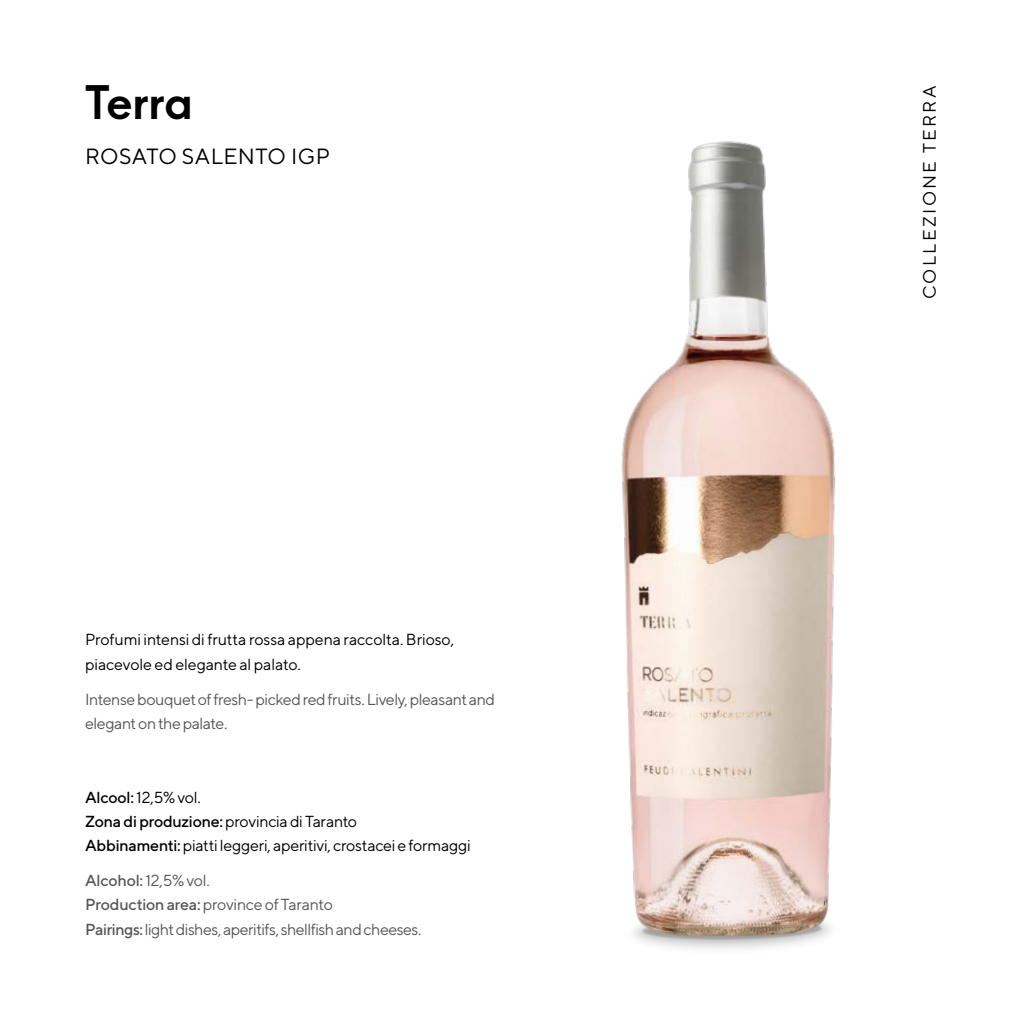
<style>
.page{position:relative;width:1021px;height:1021px;background:#fff}
.page>*{position:absolute;margin:0;border:0;box-sizing:border-box;transform-origin:0 0}
.t1{font:700 44px "Arca Majora 3";letter-spacing:-.015em;color:#000}
.t2{font:22px "TT Norms";letter-spacing:.02em;color:#000}
.t3{font:18px "TT Norms";letter-spacing:.135em;color:#000}
.t4{font:16px/24px "TT Norms";letter-spacing:-.015em;color:#000}
.t5{font:16px/24px "TT Norms";letter-spacing:-.03em;color:#575756}
.s1{font-weight:500}
</style>
<div class="page">
<img style="left:621px;top:141px;width:215px;height:808px">
<h1 class="t1" style="left:85px;top:64px;width:109px">Terra</h1>
<h2 class="t2" style="left:85px;top:143px;width:247px">ROSATO SALENTO IGP</h2>
<p class="t4" style="left:85px;top:627px;width:370px">Profumi intensi di frutta rossa appena raccolta. Brioso, piacevole ed elegante al palato.</p>
<p class="t5" style="left:85px;top:687px;width:411px">Intense bouquet of fresh- picked red fruits. Lively, pleasant and elegant on the palate.</p>
<p class="t4" style="left:85px;top:785px;width:387px"><span class="s1">Alcool:</span> 12,5% vol.<br><span class="s1">Zona di produzione:</span> provincia di Taranto<br><span class="s1">Abbinamenti:</span> piatti leggeri, aperitivi, crostacei e formaggi</p>
<p class="t5" style="left:85px;top:868px;width:338px"><span class="s1">Alcohol:</span> 12,5% vol.<br><span class="s1">Production area:</span> province of Taranto<br><span class="s1">Pairings:</span> light dishes, aperitifs, shellfish and cheeses.</p>
<p class="t3" style="left:918px;top:299px;width:216px;rotate:-90deg">COLLEZIONE TERRA</p>
</div>
